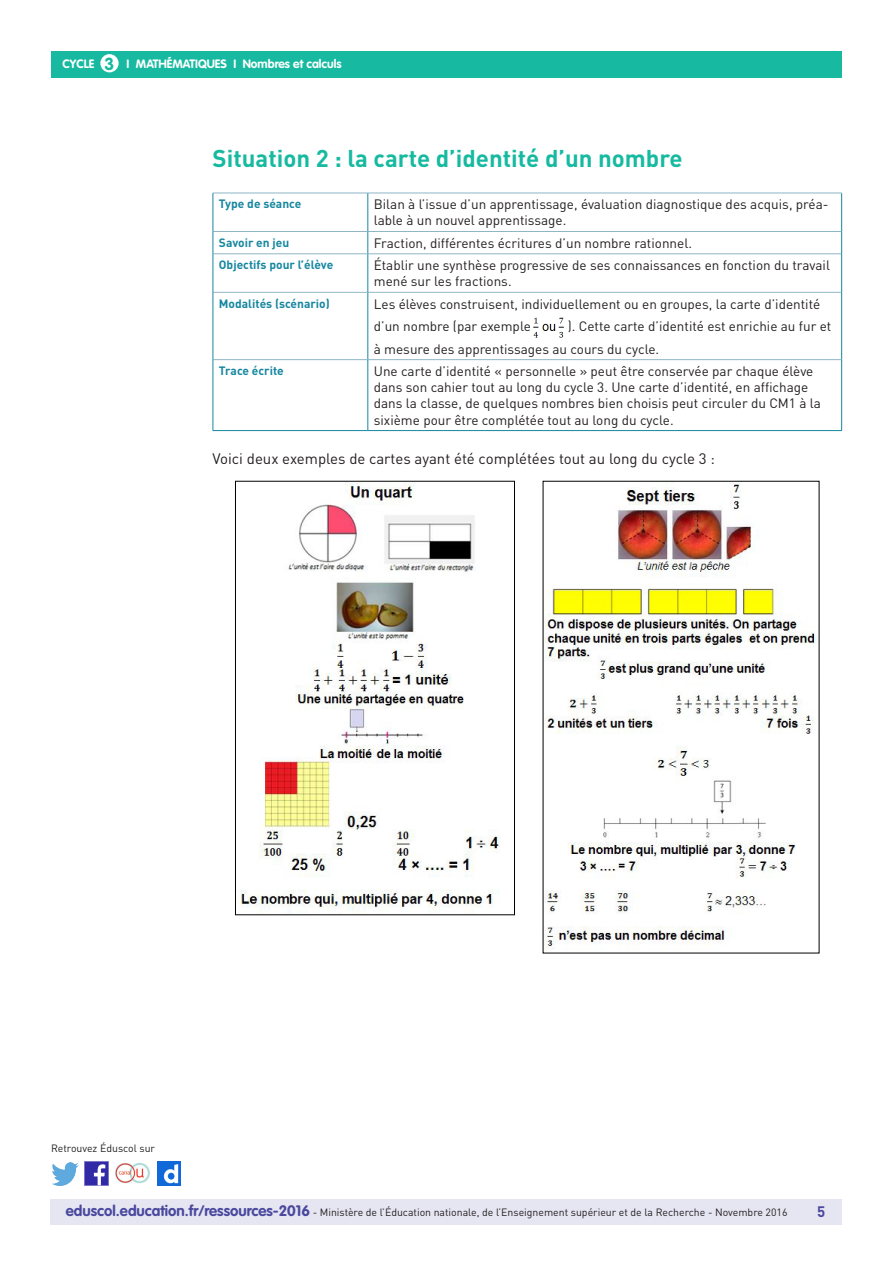
<style>
.page{position:relative;width:893px;height:1263px;background:#fff}
.page>*{position:absolute;margin:0;border:0;box-sizing:border-box;transform-origin:0 0}
._03_Titre_de_niveau{font:700 24px "DIN Pro";color:#17baa1}
.t1{font:700 17.25px "VAG Rounded Std";color:#17baa1}
._06_Texte_courant{font:15px "DIN Pro";color:#231f20}
.t2{font:700 15px "DIN Pro";color:#4a489e}
._02_Texte_info_conte{font:13.5px/16.2px "DIN Pro";color:#231f20}
.Texte_gras_bleu{font:700 12px "DIN Pro";color:#16879f}
.t3{font:700 12px "VAG Rounded Std";color:#fff}
.t4{font:10.5px "DIN Pro";color:#231f20}
.s1{font-family:"VAG Rounded Std";font-weight:700;font-size:15px;color:#4a489e}
</style>
<div class="page">
<div style="left:50px;top:1199px;width:791px;height:26px;background:#e6e5f2"></div>
<div style="left:51px;top:51px;width:791px;height:27px;background:#17baa1"></div>
<div style="left:100px;top:54px;width:19px;height:18px;background:#fff;border-radius:50%"></div>
<img style="left:85px;top:1162px;width:23px;height:23px">
<img style="left:51px;top:1163px;width:28px;height:22px">
<img style="left:158px;top:1162px;width:22px;height:23px">
<img style="left:115px;top:1163px;width:35px;height:21px">
<hr style="left:213px;top:193px;width:155px;height:1px;background:#8fb6c6">
<hr style="left:368px;top:193px;width:474px;height:1px;background:#8fb6c6">
<hr style="left:213px;top:231px;width:155px;height:1px;background:#8fb6c6">
<hr style="left:368px;top:231px;width:473px;height:1px;background:#8fb6c6">
<hr style="left:213px;top:253px;width:155px;height:1px;background:#8fb6c6">
<hr style="left:368px;top:253px;width:473px;height:1px;background:#8fb6c6">
<hr style="left:213px;top:292px;width:155px;height:1px;background:#8fb6c6">
<hr style="left:368px;top:292px;width:473px;height:1px;background:#8fb6c6">
<hr style="left:213px;top:359px;width:155px;height:1px;background:#8fb6c6">
<hr style="left:368px;top:359px;width:473px;height:1px;background:#8fb6c6">
<hr style="left:213px;top:193px;width:1px;height:38px;background:#16879f">
<hr style="left:367px;top:193px;width:1px;height:38px;background:#16879f">
<hr style="left:841px;top:193px;width:1px;height:38px;background:#16879f">
<svg style="left:213px;top:231px;width:1px;height:23px"></svg>
<svg style="left:367px;top:232px;width:1px;height:21px"></svg>
<svg style="left:841px;top:231px;width:1px;height:23px"></svg>
<hr style="left:213px;top:254px;width:1px;height:38px;background:#16879f">
<hr style="left:367px;top:254px;width:1px;height:38px;background:#16879f">
<hr style="left:841px;top:254px;width:1px;height:38px;background:#16879f">
<hr style="left:213px;top:292px;width:1px;height:68px;background:#16879f">
<hr style="left:367px;top:293px;width:1px;height:66px;background:#16879f">
<hr style="left:841px;top:292px;width:1px;height:68px;background:#16879f">
<hr style="left:213px;top:360px;width:1px;height:70px;background:#16879f">
<hr style="left:367px;top:360px;width:1px;height:70px;background:#16879f">
<hr style="left:841px;top:360px;width:1px;height:70px;background:#16879f">
<hr style="left:213px;top:430px;width:155px;height:1px;background:#16879f">
<hr style="left:368px;top:430px;width:474px;height:1px;background:#16879f">
<img style="left:237px;top:483px;width:263px;height:430px">
<div style="left:235px;top:481px;width:280px;height:434px;border:1px solid #000"></div>
<img style="left:545px;top:483px;width:271px;height:467px">
<img style="left:533px;top:317px;width:31px;height:21px">
<p class="t3" style="left:63px;top:57px;width:33px">CYCLE</p>
<p class="t3" style="left:127px;top:57px;width:217px">I MATHÉMATIQUES I Nombres et calculs</p>
<p class="t1" style="left:105px;top:53px;width:11px">3</p>
<p class="_03_Titre_de_niveau" style="left:213px;top:143px;width:472px">Situation 2 : la carte d’identité d’un nombre</p>
<p class="Texte_gras_bleu" style="left:219px;top:196px;width:84px">Type de séance</p>
<p class="_02_Texte_info_conte" style="left:374px;top:196px;width:456px">Bilan à l’issue d’un apprentissage, évaluation diagnostique des acquis, préa&shy;lable à un nouvel apprentissage.</p>
<p class="Texte_gras_bleu" style="left:219px;top:234px;width:72px">Savoir en jeu</p>
<p class="_02_Texte_info_conte" style="left:374px;top:235px;width:320px">Fraction, différentes écritures d’un nombre rationnel.</p>
<p class="Texte_gras_bleu" style="left:219px;top:257px;width:116px">Objectifs pour l’élève</p>
<p class="_02_Texte_info_conte" style="left:374px;top:257px;width:458px">Établir une synthèse progressive de ses connaissances en fonction du travail mené sur les fractions.</p>
<p class="Texte_gras_bleu" style="left:219px;top:295px;width:112px">Modalités (scénario)</p>
<p class="_02_Texte_info_conte" style="left:374px;top:292px;width:448px;line-height:22.5px">Les élèves construisent, individuellement ou en groupes, la carte d’identité d’un nombre (par exemple</p>
<p class="_02_Texte_info_conte" style="left:374px;top:315px;width:459px;line-height:22.5px;text-indent:194px">). Cette carte d’identité est enrichie au fur et à mesure des apprentissages au cours du cycle.</p>
<p class="Texte_gras_bleu" style="left:219px;top:362px;width:66px">Trace écrite</p>
<p class="_02_Texte_info_conte" style="left:374px;top:363px;width:449px">Une carte d’identité « personnelle » peut être conservée par chaque élève dans son cahier tout au long du cycle 3. Une carte d’identité, en affichage dans la classe, de quelques nombres bien choisis peut circuler du CM1 à la sixième pour être complétée tout au long du cycle.</p>
<p class="_06_Texte_courant" style="left:213px;top:449px;width:504px">Voici deux exemples de cartes ayant été complétées tout au long du cycle 3 :</p>
<p class="t4" style="left:51px;top:1141px;width:106px">Retrouvez Éduscol sur</p>
<p class="t4" style="left:66px;top:1205px;width:723px"><span class="s1">eduscol.education.fr/ressources-2016</span> - Ministère de l’Éducation nationale, de l’Enseignement supérieur et de la Recherche - Novembre 2016</p>
<p class="t2" style="left:817px;top:1201px;width:10px">5</p>
</div>
